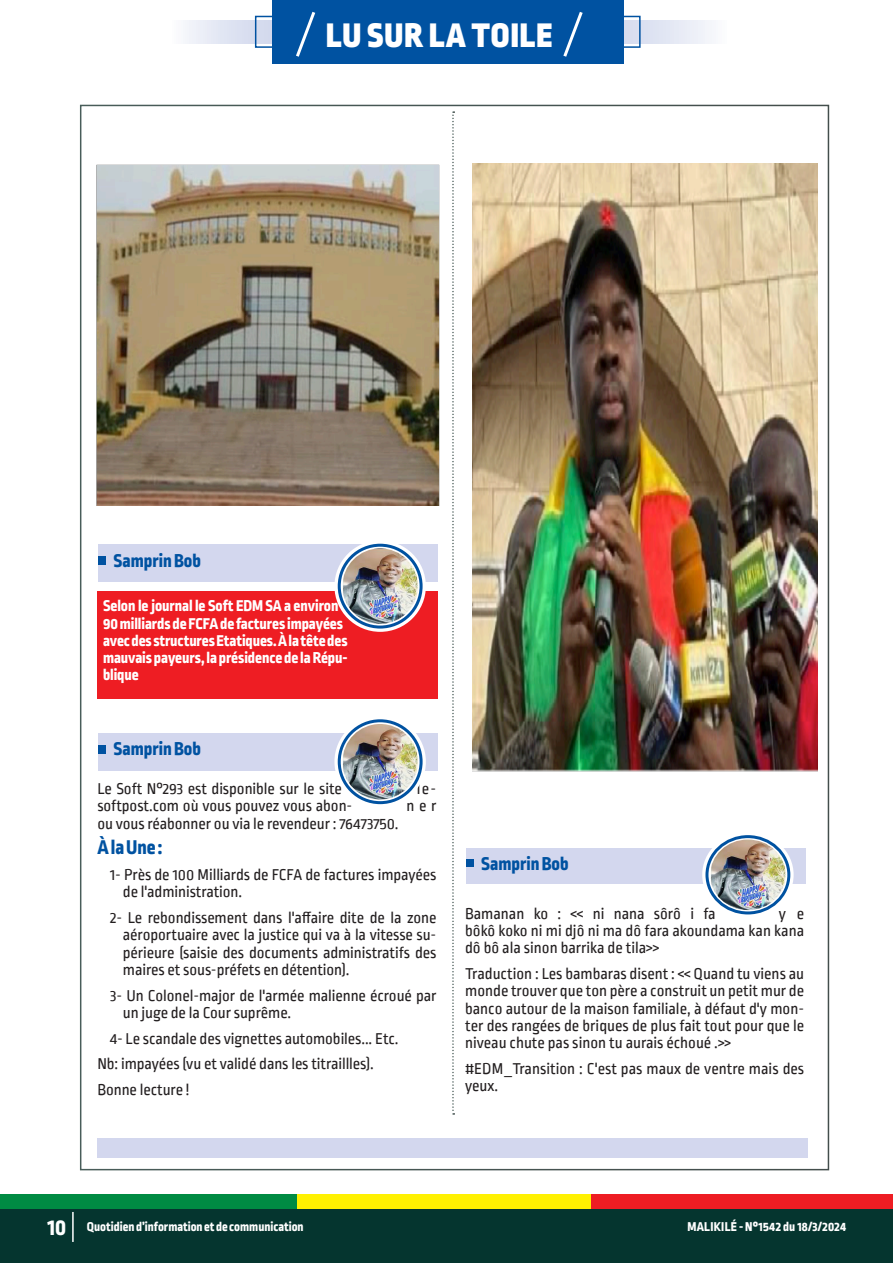
<style>
.page{position:relative;width:893px;height:1263px;background:#fff}
.page>*{position:absolute;margin:0;border:0;box-sizing:border-box;transform-origin:0 0}
.t1{font:900 36px "Ropa Sans Pro";letter-spacing:.03em;color:#fff}
.t2{font:800 24px "Ropa Sans Pro";color:#fff}
.t3{font:800 21px "Ropa Sans Pro";color:#0052a1}
.t4{font:800 19.5px "Ropa Sans Pro";color:#0052a1}
.t5{font:16.5px/17.2px "Ropa Sans PTT";letter-spacing:-.005em;color:#231f20;text-align:justify}
.t6{font:800 16.5px/17.2px "Ropa Sans Pro";letter-spacing:-.005em;color:#fff}
.t7{font:800 13.5px "Ropa Sans Pro";color:#fff}
.t8{font:800 13.5px "Ropa Sans Pro";letter-spacing:.02em;color:#fff}
</style>
<div class="page">
<div style="left:0;top:1195px;width:297px;height:17px;background:#008b43"></div>
<div style="left:297px;top:1195px;width:297px;height:17px;background:#fff101"></div>
<div style="left:592px;top:1195px;width:301px;height:17px;background:#ee1d23"></div>
<div style="left:0;top:1209px;width:893px;height:54px;background:#05352f"></div>
<hr style="left:72px;top:1212px;width:2px;height:30px;background:#fff">
<svg style="left:185px;top:21px;width:527px;height:23px;background:#e1e5f3"></svg>
<div style="left:255px;top:16px;width:386px;height:32px;border:2px solid #0052a1"></div>
<div style="left:272px;top:0;width:351px;height:64px;background:#0052a1"></div>
<svg style="left:296px;top:11px;width:20px;height:46px"></svg>
<svg style="left:563px;top:12px;width:20px;height:45px"></svg>
<div style="left:98px;top:1138px;width:710px;height:20px;background:#d3d7ee"></div>
<svg style="left:452px;top:111px;width:2px;height:1004px"></svg>
<img style="left:96px;top:165px;width:344px;height:341px">
<img style="left:472px;top:163px;width:345px;height:609px">
<div style="left:466px;top:848px;width:340px;height:35px;background:#d3d7ee"></div>
<div style="left:466px;top:859px;width:8px;height:8px;background:#0052a1"></div>
<svg style="left:702px;top:832px;width:92px;height:85px"></svg>
<div style="left:705px;top:835px;width:85px;height:79px;border:3px solid #0052a1;border-radius:50%"></div>
<img style="left:710px;top:839px;width:76px;height:71px">
<div style="left:98px;top:733px;width:340px;height:38px;background:#d3d7ee"></div>
<div style="left:98px;top:745px;width:8px;height:8px;background:#0052a1"></div>
<svg style="left:334px;top:716px;width:92px;height:91px"></svg>
<svg style="left:339px;top:721px;width:82px;height:82px"></svg>
<div style="left:338px;top:719px;width:85px;height:85px;border:3px solid #0052a1;border-radius:50%"></div>
<img style="left:342px;top:724px;width:76px;height:75px;border-radius:38px">
<div style="left:97px;top:591px;width:341px;height:108px;background:#ee1d23"></div>
<div style="left:98px;top:544px;width:340px;height:37px;background:#d3d7ee"></div>
<div style="left:98px;top:556px;width:8px;height:8px;background:#0052a1"></div>
<svg style="left:334px;top:540px;width:92px;height:92px"></svg>
<svg style="left:339px;top:545px;width:82px;height:82px"></svg>
<div style="left:338px;top:544px;width:85px;height:84px;border:3px solid #0052a1;border-radius:50%"></div>
<img style="left:342px;top:548px;width:76px;height:76px;border-radius:38px">
<p class="t1" style="left:326px;top:13px;width:228px">LU SUR LA TOILE</p>
<p class="t4" style="left:114px;top:549px;width:89px">Samprin Bob</p>
<p class="t6" style="left:103px;top:598px;width:246px">Selon le journal le Soft EDM SA a environ 90 milliards de FCFA de factures impayées avec des structures Etatiques. À la tête des mauvais payeurs, la présidence de la Répu&shy;blique</p>
<p class="t4" style="left:114px;top:737px;width:89px">Samprin Bob</p>
<p class="t5" style="left:97px;top:781px;width:246px">Le Soft N°293 est disponible sur le site</p>
<p class="t5" style="left:417px;top:781px;width:21px">le-</p>
<p class="t5" style="left:97px;top:798px;width:257px">softpost.com où vous pouvez vous abon-</p>
<p class="t5" style="left:406px;top:798px;width:31px">ner</p>
<p class="t5" style="left:97px;top:815px;width:302px">ou vous réabonner ou via le revendeur : 76473750.</p>
<p class="t3" style="left:97px;top:835px;width:67px">À la Une :</p>
<p class="t5" style="left:123px;top:867px;width:315px;text-indent:-13px">1- Près de 100 Milliards de FCFA de factures impayées de l'administration.</p>
<p class="t5" style="left:123px;top:910px;width:315px;text-indent:-13px">2- Le rebondissement dans l'affaire dite de la zone aéroportuaire avec la justice qui va à la vitesse su&shy;périeure (saisie des documents administratifs des maires et sous-préfets en détention).</p>
<p class="t5" style="left:123px;top:987px;width:315px;text-indent:-13px">3- Un Colonel-major de l'armée malienne écroué par un juge de la Cour suprême.</p>
<p class="t5" style="left:110px;top:1031px;width:290px">4- Le scandale des vignettes automobiles... Etc.</p>
<p class="t5" style="left:97px;top:1056px;width:278px">Nb: impayées (vu et validé dans les titraillles).</p>
<p class="t5" style="left:97px;top:1082px;width:94px">Bonne lecture !</p>
<p class="t4" style="left:481px;top:852px;width:89px">Samprin Bob</p>
<p class="t5" style="left:465px;top:906px;width:252px">Bamanan ko : &lt;&lt; ni nana sôrô i fa</p>
<p class="t5" style="left:465px;top:906px;width:341px;text-indent:314px">y e bôkô koko ni mi djô ni ma dô fara akoundama kan kana dô bô ala sinon barrika de tila&gt;&gt;</p>
<p class="t5" style="left:465px;top:966px;width:341px">Traduction : Les bambaras disent : &lt;&lt; Quand tu viens au monde trouver que ton père a construit un petit mur de banco autour de la maison familiale, à défaut d'y mon&shy;ter des rangées de briques de plus fait tout pour que le niveau chute pas sinon tu aurais échoué .&gt;&gt;</p>
<p class="t5" style="left:465px;top:1061px;width:341px">#EDM_Transition : C'est pas maux de ventre mais des yeux.</p>
<h2 class="t2" style="left:48px;top:1213px;width:20px">10</h2>
<p class="t7" style="left:87px;top:1219px;width:218px">Quotidien d’information et de communication</p>
<p class="t8" style="left:687px;top:1219px;width:160px">MALIKILÉ - N°1542 du 18/3/2024</p>
</div>
